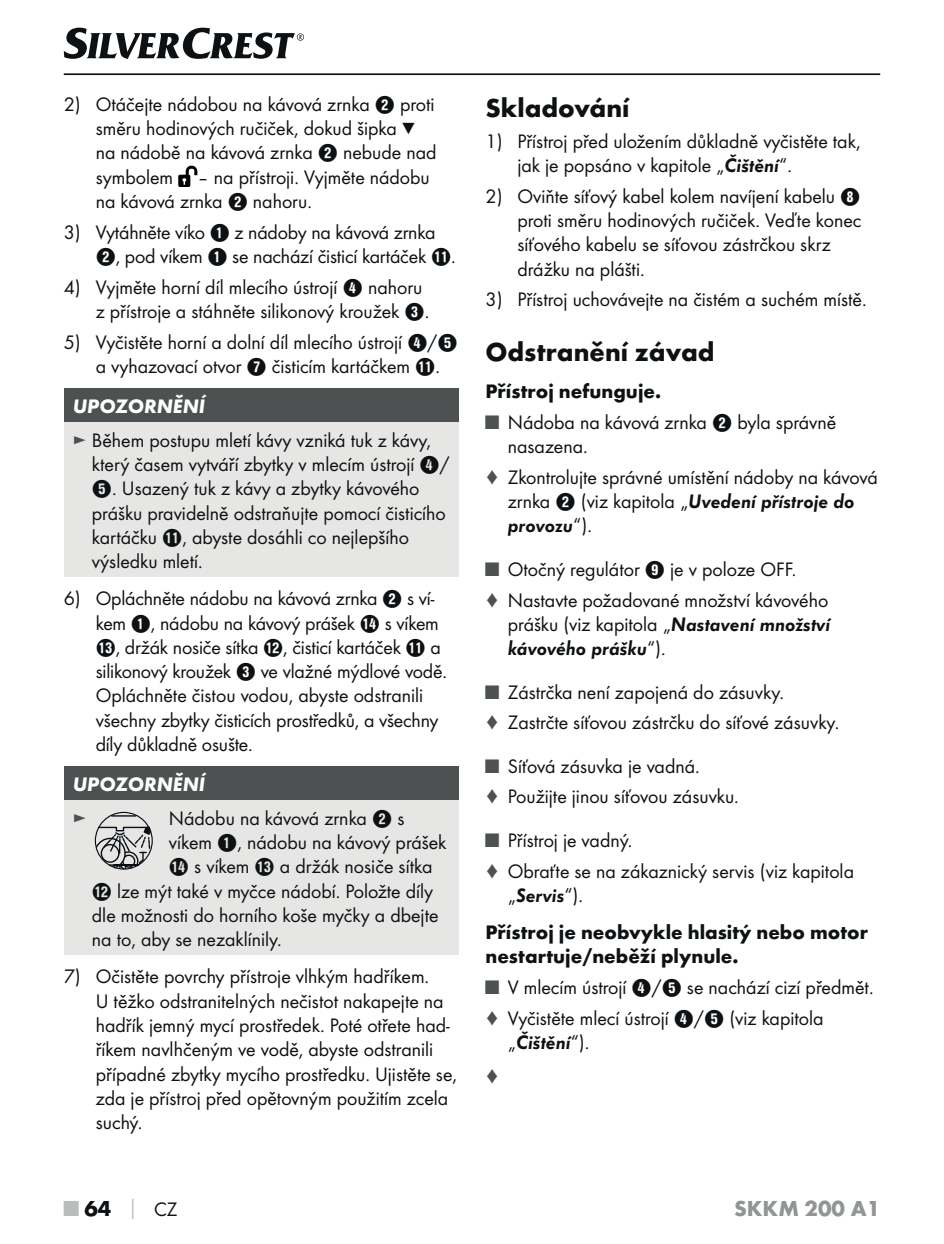
<style>
.page{position:relative;width:944px;height:1244px;background:#fff}
.page>*{position:absolute;margin:0;border:0;box-sizing:border-box;transform-origin:0 0}
.t1{font:700 27px "Futura";color:#0e1113}
.t2{font:700 22.5px "Futura";color:#929596}
.t3{font:700 22.5px "Futura";color:#0e1113}
.t4{font:20.25px/24.3px "Futura Boo";color:#0e1113}
.t5{font:700 20.25px/24.3px "Futura";color:#0e1113}
.t6{font:20.25px "Futura Dem Obl";color:#0e1113}
.t7{font:italic 700 20.25px "Futura";color:#fff}
.t8{font:20.25px "Futura Boo";color:#4e5151}
.s1{font-family:"Hako PI Nummern"}
.s2{color:#4e5151}
.s3{font-family:"Futura Dem Obl"}
.s4{font-family:"Futura Boo"}
.s5{color:#babdbd}
.s6{font-size:20.25px;color:#babdbd}
.s7{font-family:"Futura Boo";font-weight:400;font-size:20.25px}
</style>
<div class="page">
<hr style="left:64px;top:73px;width:816px;height:2px;background:#0e1113">
<svg style="left:64px;top:28px;width:240px;height:31px"></svg>
<svg style="left:178px;top:166px;width:19px;height:21px"></svg>
<div style="left:64px;top:388px;width:395px;height:34px;background:#4e5151"></div>
<div style="left:64px;top:422px;width:395px;height:155px;background:#e6e6e5"></div>
<div style="left:64px;top:766px;width:394px;height:34px;background:#4e5151"></div>
<div style="left:64px;top:800px;width:394px;height:155px;background:#e6e6e5"></div>
<svg style="left:95px;top:826px;width:57px;height:44px"></svg>
<svg style="left:112px;top:815px;width:24px;height:1px"></svg>
<p class="t4" style="left:96px;top:93px;width:342px;text-indent:-32px">2) Otáčejte nádobou na kávová zrnka <span class="s1">2</span> proti směru hodinových ručiček, dokud šipka ▼ na nádobě na kávová zrnka <span class="s1">2</span> nebude nad symbolem – na přístroji. Vyjměte nádobu na kávová zrnka <span class="s1">2</span> nahoru.</p>
<p class="t4" style="left:96px;top:221px;width:362px;text-indent:-32px">3) Vytáhněte víko <span class="s1">1</span> z nádoby na kávová zrnka<br><span class="s1">2</span>, pod víkem <span class="s1">1</span> se nachází čisticí kartáček <span class="s1">Q</span>.</p>
<p class="t4" style="left:96px;top:276px;width:335px;text-indent:-32px">4) Vyjměte horní díl mlecího ústrojí <span class="s1">4</span> nahoru z přístroje a stáhněte silikonový kroužek <span class="s1">3</span>.</p>
<p class="t4" style="left:96px;top:331px;width:363px;text-indent:-32px">5) Vyčistěte horní a dolní díl mlecího ústrojí <span class="s1">4</span>/<span class="s1">5 </span>a vyhazovací otvor <span class="s1">7</span> čisticím kartáčkem <span class="s1">Q</span>.</p>
<p class="t7" style="left:73px;top:400px;width:134px">UPOZORNĚNÍ</p>
<p class="t4" style="left:92px;top:429px;width:359px;text-indent:-19px"><span class="s2">►</span> Během postupu mletí kávy vzniká tuk z kávy, který časem vytváří zbytky v mlecím ústrojí <span class="s1">4</span>/</p>
<p class="t4" style="left:92px;top:477px;width:355px"><span class="s1">5</span>. Usazený tuk z kávy a zbytky kávového prášku pravidelně odstraňujte pomocí čisticího kartáčku <span class="s1">Q</span>, abyste dosáhli co nejlepšího výsledku mletí.</p>
<p class="t4" style="left:96px;top:587px;width:353px;text-indent:-32px">6) Opláchněte nádobu na kávová zrnka <span class="s1">2</span> s ví&shy;kem <span class="s1">1</span>, nádobu na kávový prášek <span class="s1">R</span> s víkem <span class="s1">E</span>, držák nosiče sítka <span class="s1">W</span>, čisticí kartáček <span class="s1">Q</span> a silikonový kroužek <span class="s1">3</span> ve vlažné mýdlové vodě.<br>Opláchněte čistou vodou, abyste odstranili všechny zbytky čisticích prostředků, a všechny díly důkladně osušte.</p>
<p class="t7" style="left:73px;top:778px;width:134px">UPOZORNĚNÍ</p>
<p class="t8" style="left:73px;top:808px;width:15px">►</p>
<p class="t4" style="left:169px;top:807px;width:237px">Nádobu na kávová zrnka <span class="s1">2</span> s</p>
<p class="t4" style="left:169px;top:831px;width:279px">víkem <span class="s1">1</span>, nádobu na kávový prášek</p>
<p class="t4" style="left:169px;top:855px;width:265px"><span class="s1">R</span> s víkem <span class="s1">E</span> a držák nosiče sítka</p>
<p class="t4" style="left:92px;top:880px;width:343px"><span class="s1">W</span> lze mýt také v myčce nádobí. Položte díly</p>
<p class="t4" style="left:92px;top:904px;width:348px">dle možnosti do horního koše myčky a dbejte</p>
<p class="t4" style="left:92px;top:928px;width:191px">na to, aby se nezaklínily.</p>
<p class="t4" style="left:96px;top:965px;width:363px;text-indent:-32px">7) Očistěte povrchy přístroje vlhkým hadříkem.<br>U těžko odstranitelných nečistot nakapejte na hadřík jemný mycí prostředek. Poté otřete had&shy;říkem navlhčeným ve vodě, abyste odstranili případné zbytky mycího prostředku. Ujistěte se, zda je přístroj před opětovným použitím zcela suchý.</p>
<h1 class="t1" style="left:485px;top:97px;width:145px">Skladování</h1>
<p class="t4" style="left:517px;top:130px;width:345px;text-indent:-32px">1) Přístroj před uložením důkladně vyčistěte tak, jak je popsáno v kapitole „<span class="s3">Čištění</span>“.</p>
<p class="t4" style="left:517px;top:185px;width:345px;text-indent:-32px">2) Oviňte síťový kabel kolem navíjení kabelu <span class="s1">8 </span>proti směru hodinových ručiček. Veďte konec síťového kabelu se síťovou zástrčkou skrz drážku na plášti.</p>
<p class="t4" style="left:485px;top:288px;width:383px">3) Přístroj uchovávejte na čistém a suchém místě.</p>
<h1 class="t1" style="left:485px;top:341px;width:230px">Odstranění závad</h1>
<p class="t5" style="left:485px;top:381px;width:177px">Přístroj nefunguje.</p>
<p class="t4" style="left:508px;top:411px;width:330px;text-indent:-22px"><span class="s2">■</span> Nádoba na kávová zrnka <span class="s1">2</span> byla správně nasazena.</p>
<p class="t4" style="left:485px;top:466px;width:394px;text-align:center"><span class="s2">♦</span> Zkontrolujte správné umístění nádoby na kávová zrnka <span class="s1">2</span> (viz kapitola „<span class="s3">Uvedení přístroje do</span></p>
<p class="t6" style="left:508px;top:516px;width:86px">provozu<span class="s4">“).</span></p>
<p class="t4" style="left:485px;top:555px;width:344px;line-height:30.6px"><span class="s2">■</span> Otočný regulátor <span class="s1">9</span> je v poloze OFF.<br><span class="s2">♦</span> Nastavte požadované množství kávového</p>
<p class="t4" style="left:508px;top:613px;width:324px">prášku (viz kapitola „<span class="s3">Nastavení množství</span></p>
<p class="t6" style="left:508px;top:639px;width:160px">kávového prášku<span class="s4">“).</span></p>
<p class="t4" style="left:485px;top:677px;width:355px;line-height:30.6px"><span class="s2">■</span> Zástrčka není zapojená do zásuvky.<br><span class="s2">♦</span> Zastrčte síťovou zástrčku do síťové zásuvky.</p>
<p class="t4" style="left:485px;top:752px;width:255px;line-height:30.6px"><span class="s2">■</span> Síťová zásuvka je vadná.<br><span class="s2">♦</span> Použijte jinou síťovou zásuvku.</p>
<p class="t4" style="left:485px;top:826px;width:370px;line-height:30.6px"><span class="s2">■</span> Přístroj je vadný.<br><span class="s2">♦</span> Obraťte se na zákaznický servis (viz kapitola</p>
<p class="t6" style="left:508px;top:886px;width:77px"><span class="s4">„</span>Servis<span class="s4">“).</span></p>
<p class="t5" style="left:485px;top:922px;width:384px">Přístroj je neobvykle hlasitý nebo motor nestartuje/neběží plynule.</p>
<p class="t4" style="left:485px;top:973px;width:390px;line-height:30.6px"><span class="s2">■</span> V mlecím ústrojí <span class="s1">4</span>/<span class="s1">5</span> se nachází cizí předmět. <span class="s2">♦</span> Vyčistěte mlecí ústrojí <span class="s1">4</span>/<span class="s1">5</span> (viz kapitola</p>
<p class="t6" style="left:508px;top:1033px;width:83px"><span class="s4">„</span>Čištění<span class="s4">“).</span></p>
<p class="t8" style="left:485px;top:1066px;width:15px">♦</p>
<p class="t3" style="left:64px;top:1200px;width:115px"><span class="s5">■</span> 64 <span class="s6">│</span> <span class="s7">CZ</span></p>
<p class="t2" style="left:734px;top:1200px;width:148px">SKKM 200 A1</p>
</div>
